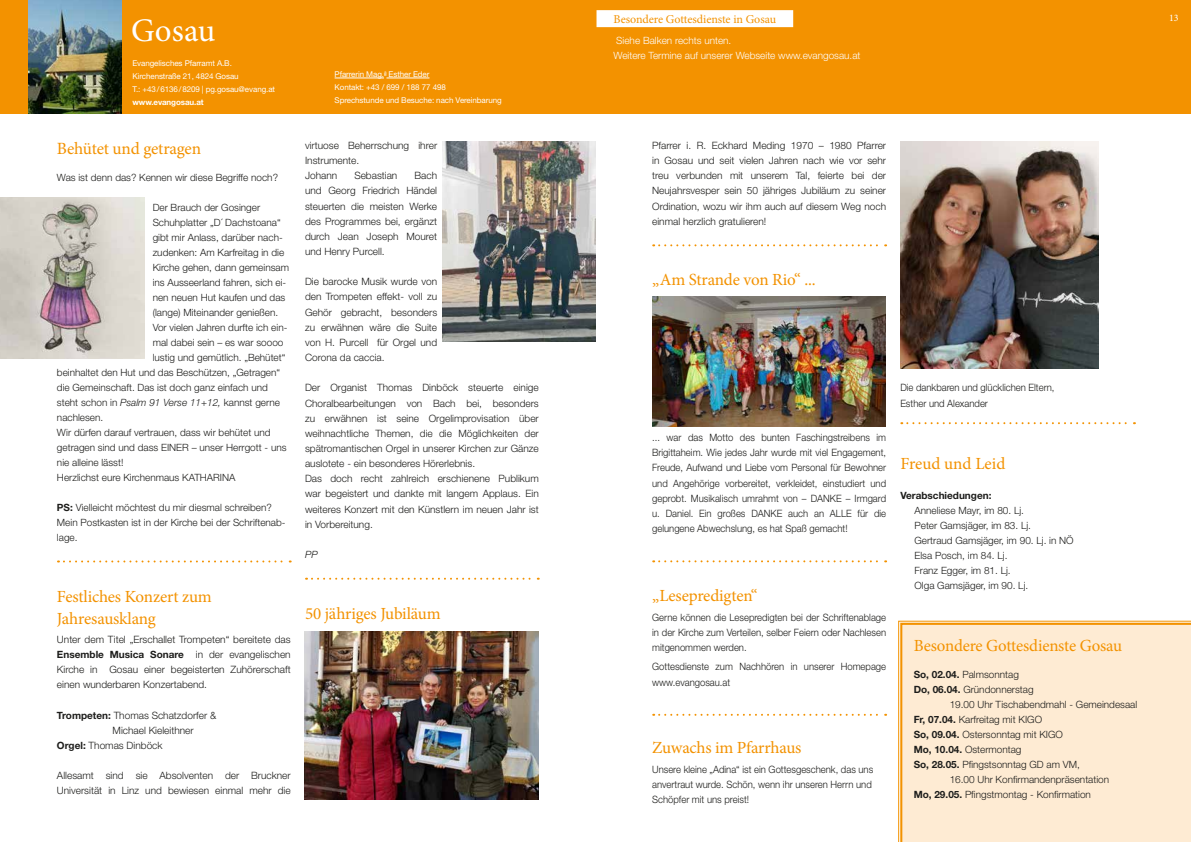
<style>
.page{position:relative;width:1191px;height:842px;background:#fff}
.page>*{position:absolute;margin:0;border:0;box-sizing:border-box;transform-origin:0 0}
.t1{font:32.9px "Minion Pro";letter-spacing:.005em;color:#fff}
.t2{font:17.2px "Minion Pro";letter-spacing:-.015em;color:#f39200}
.t3{font:17px/22px "Minion Pro";letter-spacing:-.01em;color:#f39200}
.t4{font:12px "Minion Pro";letter-spacing:-.005em;color:#f39200}
.t5{font:300 10.1px/15.2px "Helvetica Neue LT Std";color:#1d1d1b}
.t6{font:300 10.1px/15.2px "Helvetica Neue LT Std";color:#1d1d1b;scale:.94 1}
.t7{font:300 10px/15px "Helvetica Neue LT Std";color:#1d1d1b}
.t8{font:300 10px/15px "Helvetica Neue LT Std";color:#fff}
.t9{font:700 10px "Helvetica Neue LT Std";color:#1d1d1b}
.t10{font:italic 300 10px "Helvetica Neue LT Std";color:#1d1d1b}
.t11{font:10px "Minion Pro";color:#fff}
.t12{font:8px/13px "Helvetica Neue LT Std";letter-spacing:-.01em;color:#fff}
.t13{font:700 8px "Helvetica Neue LT Std";letter-spacing:-.01em;color:#fff}
.s1{font-style:italic}
.s2{font-weight:700}
.s3{font-weight:300;font-size:10.1px}
.s4{font-weight:700;font-size:10px}
</style>
<div class="page">
<div style="left:0;top:0;width:1191px;height:113px;background:#f39200"></div>
<img style="left:0;top:197px;width:144px;height:161px">
<svg style="left:58px;top:560px;width:233px;height:2px"></svg>
<svg style="left:306px;top:578px;width:233px;height:2px"></svg>
<svg style="left:653px;top:244px;width:233px;height:2px"></svg>
<svg style="left:653px;top:560px;width:233px;height:2px"></svg>
<svg style="left:653px;top:714px;width:233px;height:2px"></svg>
<hr style="left:334px;top:78px;width:50px;height:1px;background:#fff">
<hr style="left:386px;top:78px;width:43px;height:1px;background:#fff">
<div style="left:596px;top:10px;width:197px;height:17px;background:#fff"></div>
<img style="left:28px;top:0;width:94px;height:113px">
<svg style="left:901px;top:422px;width:234px;height:2px"></svg>
<img style="left:443px;top:142px;width:152px;height:199px">
<img style="left:305px;top:631px;width:234px;height:168px">
<img style="left:652px;top:296px;width:234px;height:130px">
<svg style="left:898px;top:620px;width:293px;height:222px"></svg>
<div style="left:900px;top:623px;width:291px;height:219px;background:#feebd3"></div>
<img style="left:900px;top:142px;width:198px;height:226px">
<h1 class="t1" style="left:131px;top:8px;width:86px">Gosau</h1>
<p class="t12" style="left:132px;top:56px;width:144px">Evangelisches Pfarramt A.B.<br>Kirchenstraße 21, 4824 Gosau<br>T.: +43/6136/8209 | pg.gosau@evang.at</p>
<p class="t13" style="left:132px;top:97px;width:73px">www.evangosau.at</p>
<h2 class="t2" style="left:57px;top:137px;width:146px">Behütet und getragen</h2>
<p class="t7" style="left:57px;top:170px;width:222px">Was ist denn das? Kennen wir diese Begriffe noch?</p>
<p class="t7" style="left:153px;top:200px;width:109px">Der Brauch der Gosinger</p>
<p class="t7" style="left:153px;top:215px;width:129px">Schuhplatter „D´ Dachstoana“</p>
<p class="t7" style="left:153px;top:230px;width:132px">gibt mir Anlass, darüber nach-</p>
<p class="t7" style="left:153px;top:245px;width:133px">zudenken: Am Karfreitag in die</p>
<p class="t7" style="left:153px;top:260px;width:138px">Kirche gehen, dann gemeinsam</p>
<p class="t7" style="left:153px;top:275px;width:135px">ins Ausseerland fahren, sich ei-</p>
<p class="t7" style="left:153px;top:290px;width:134px">nen neuen Hut kaufen und das</p>
<p class="t7" style="left:153px;top:305px;width:127px">(lange) Miteinander genießen.</p>
<p class="t7" style="left:153px;top:320px;width:136px">Vor vielen Jahren durfte ich ein-</p>
<p class="t7" style="left:153px;top:335px;width:132px">mal dabei sein – es war soooo</p>
<p class="t7" style="left:153px;top:350px;width:134px">lustig und gemütlich. „Behütet“</p>
<p class="t7" style="left:57px;top:365px;width:225px">beinhaltet den Hut und das Beschützen, „Getragen“</p>
<p class="t7" style="left:57px;top:380px;width:212px">die Gemeinschaft. Das ist doch ganz einfach und</p>
<p class="t7" style="left:57px;top:395px;width:224px">steht schon in <span class="s1">Psalm 91 Verse 11+12,</span> kannst gerne</p>
<p class="t7" style="left:57px;top:410px;width:48px">nachlesen.</p>
<p class="t7" style="left:57px;top:425px;width:215px">Wir dürfen darauf vertrauen, dass wir behütet und</p>
<p class="t7" style="left:57px;top:440px;width:231px">getragen sind und dass EINER – unser Herrgott - uns</p>
<p class="t7" style="left:57px;top:455px;width:68px">nie alleine lässt!</p>
<p class="t7" style="left:57px;top:470px;width:180px">Herzlichst eure Kirchenmaus KATHARINA</p>
<p class="t7" style="left:57px;top:500px;width:230px"><span class="s2">PS:</span> Vielleicht möchtest du mir diesmal schreiben?<br>Mein Postkasten ist in der Kirche bei der Schriftenab&shy;lage.</p>
<h3 class="t3" style="left:57px;top:585px;width:156px">Festliches Konzert zum<br>Jahresausklang</h3>
<p class="t5" style="left:57px;top:631px;width:235px">Unter dem Titel „Erschallet Trompeten“ bereitete das</p>
<p class="t9" style="left:57px;top:648px;width:235px">Ensemble Musica Sonare <span class="s3">in der evangelischen</span></p>
<p class="t5" style="left:57px;top:662px;width:235px">Kirche in Gosau einer begeisterten Zuhörerschaft einen wunderbaren Konzertabend.</p>
<p class="t5" style="left:57px;top:707px;width:161px"><span class="s4">Trompeten:</span> Thomas Schatzdorfer &amp;</p>
<p class="t5" style="left:113px;top:722px;width:83px">Michael Kieleithner</p>
<p class="t5" style="left:57px;top:737px;width:107px"><span class="s4">Orgel:</span> Thomas Dinböck</p>
<p class="t5" style="left:57px;top:768px;width:235px">Allesamt sind sie Absolventen der Bruckner<br>Universität in Linz und bewiesen einmal mehr die</p>
<p class="t12" style="left:334px;top:68px;width:169px">Pfarrerin Mag.<sup>a</sup> Esther Eder<br>Kontakt: +43 / 699 / 188 77 498<br>Sprechstunde und Besuche: nach Vereinbarung</p>
<p class="t5" style="left:305px;top:138px;width:134px">virtuose Beherrschung ihrer<br>Instrumente.<br>Johann</p>
<p class="t5" style="left:354px;top:168px;width:45px">Sebastian</p>
<p class="t5" style="left:305px;top:168px;width:134px;text-align:justify;text-indent:109px">Bach und Georg Friedrich Händel steuerten die meisten Werke des Programmes bei, ergänzt durch Jean Joseph Mouret und Henry Purcell.</p>
<p class="t5" style="left:305px;top:274px;width:134px;text-align:justify">Die barocke Musik wurde von den Trompeten effekt- voll zu Gehör gebracht, besonders zu erwähnen wäre die Suite von H. Purcell für Orgel und Corona da caccia.</p>
<p class="t5" style="left:305px;top:380px;width:235px">Der Organist Thomas Dinböck steuerte einige Choralbearbeitungen von Bach bei, besonders zu erwähnen ist seine Orgelimprovisation über weihnachtliche Themen, die die Möglichkeiten der spätromantischen Orgel in unserer Kirchen zur Gänze auslotete - ein besonderes Hörerlebnis.<br>Das doch recht zahlreich erschienene Publikum war begeistert und dankte mit langem Applaus. Ein weiteres Konzert mit den Künstlern im neuen Jahr ist in Vorbereitung.</p>
<p class="t10" style="left:305px;top:548px;width:14px">PP</p>
<h3 class="t3" style="left:305px;top:602px;width:137px">50 jähriges Jubiläum</h3>
<p class="t4" style="left:613px;top:11px;width:164px">Besondere Gottesdienste in Gosau</p>
<p class="t8" style="left:613px;top:32px;width:248px">Siehe Balken rechts unten.<br>Weitere Termine auf unserer Webseite www.evangosau.at</p>
<p class="t5" style="left:652px;top:138px;width:235px;text-align:justify">Pfarrer i. R. Eckhard Meding 1970 – 1980 Pfarrer in Gosau und seit vielen Jahren nach wie vor sehr treu verbunden mit unserem Tal, feierte bei der Neujahrsvesper sein 50 jähriges Jubiläum zu seiner Ordination, wozu wir ihm auch auf diesem Weg noch einmal herzlich gratulieren!</p>
<h3 class="t3" style="left:652px;top:269px;width:165px">„Am Strande von Rio“ ...</h3>
<p class="t11" style="left:1169px;top:12px;width:11px">13</p>
<p class="t6" style="left:652px;top:430px;width:250px;text-align:justify">... war das Motto des bunten Faschingstreibens im Brigittaheim. Wie jedes Jahr wurde mit viel Engagement, Freude, Aufwand und Liebe vom Personal für Bewohner und Angehörige vorbereitet, verkleidet, einstudiert und geprobt. Musikalisch umrahmt von – DANKE – Irmgard u. Daniel. Ein großes DANKE auch an ALLE für die gelungene Abwechslung, es hat Spaß gemacht!</p>
<h3 class="t3" style="left:652px;top:585px;width:107px">„Lesepredigten“</h3>
<p class="t6" style="left:652px;top:609px;width:250px;text-align:justify">Gerne können die Lesepredigten bei der Schriftenablage in der Kirche zum Verteilen, selber Feiern oder Nachlesen mitgenommen werden.</p>
<p class="t6" style="left:652px;top:659px;width:250px">Gottesdienste zum Nachhören in unserer Homepage www.evangosau.at</p>
<h3 class="t3" style="left:652px;top:737px;width:151px">Zuwachs im Pfarrhaus</h3>
<p class="t6" style="left:652px;top:761px;width:237px">Unsere kleine „Adina“ ist ein Gottesgeschenk, das uns anvertraut wurde. Schön, wenn ihr unseren Herrn und<br>Schöpfer mit uns preist!</p>
<p class="t6" style="left:900px;top:380px;width:166px">Die dankbaren und glücklichen Eltern,<br>Esther und Alexander</p>
<h3 class="t3" style="left:900px;top:453px;width:107px">Freud und Leid</h3>
<p class="t9" style="left:900px;top:490px;width:93px">Verabschiedungen:</p>
<p class="t7" style="left:914px;top:503px;width:161px">Anneliese Mayr, im 80. Lj.<br>Peter Gamsjäger, im 83. Lj.<br>Gertraud Gamsjäger, im 90. Lj. in NÖ<br>Elsa Posch, im 84. Lj.<br>Franz Egger, im 81. Lj.<br>Olga Gamsjäger, im 90. Lj.</p>
<h3 class="t3" style="left:913px;top:635px;width:210px">Besondere Gottesdienste Gosau</h3>
<p class="t7" style="left:913px;top:667px;width:107px"><span class="s2">So, 02.04.</span> Palmsonntag</p>
<p class="t7" style="left:913px;top:682px;width:121px"><span class="s2">Do, 06.04.</span> Gründonnerstag</p>
<p class="t7" style="left:949px;top:697px;width:189px">19.00 Uhr Tischabendmahl - Gemeindesaal</p>
<p class="t7" style="left:913px;top:712px;width:130px"><span class="s2">Fr, 07.04.</span> Karfreitag mit KIGO</p>
<p class="t7" style="left:913px;top:727px;width:151px"><span class="s2">So, 09.04.</span> Ostersonntag mit KIGO</p>
<p class="t7" style="left:913px;top:742px;width:109px"><span class="s2">Mo, 10.04.</span> Ostermontag</p>
<p class="t7" style="left:913px;top:757px;width:168px"><span class="s2">So, 28.05.</span> Pfingstsonntag GD am VM,</p>
<p class="t7" style="left:949px;top:772px;width:161px">16.00 Uhr Konfirmandenpräsentation</p>
<p class="t7" style="left:913px;top:787px;width:179px"><span class="s2">Mo, 29.05.</span> Pfingstmontag - Konfirmation</p>
</div>
